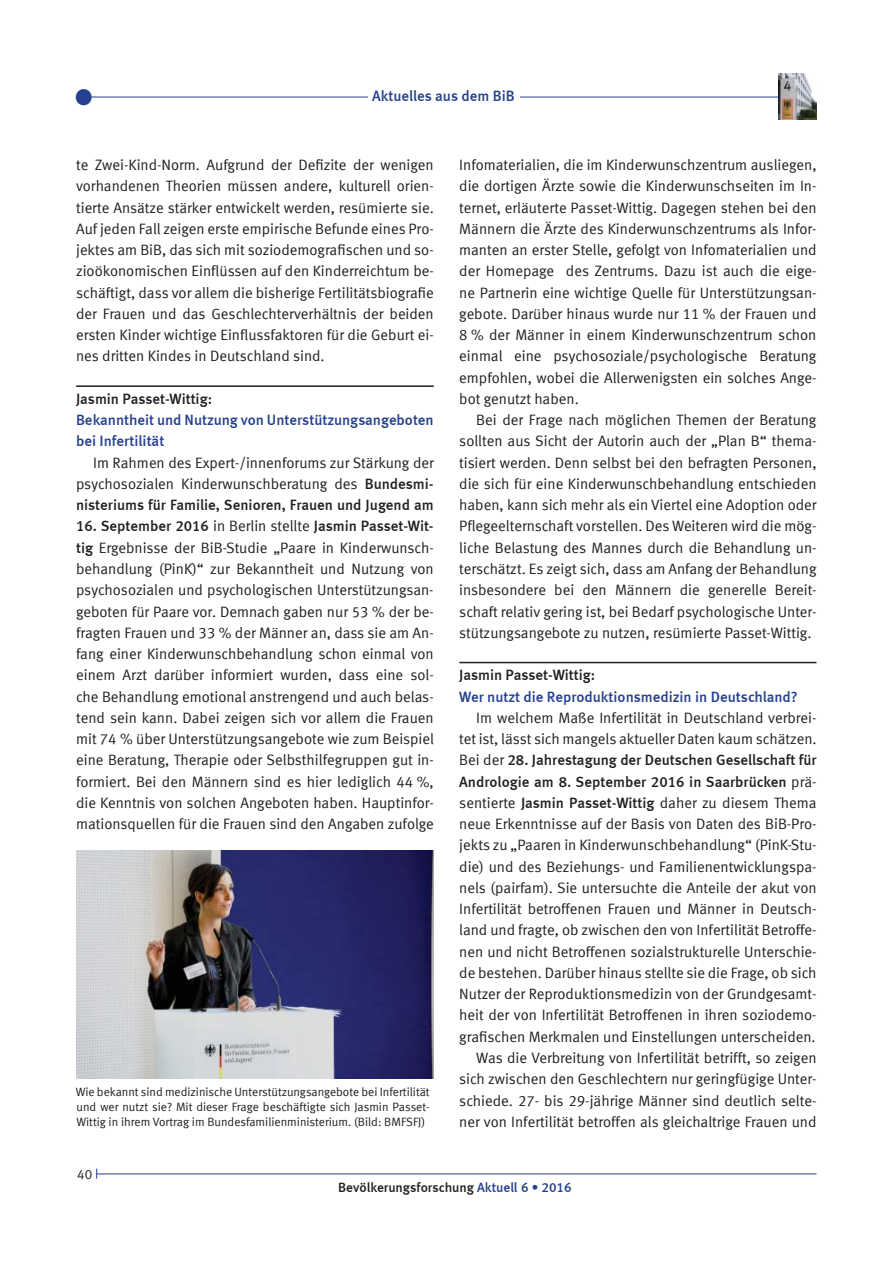
<style>
.page{position:relative;width:893px;height:1263px;background:#fff}
.page>*{position:absolute;margin:0;border:0;box-sizing:border-box;transform-origin:0 0}
.t1{font:45px "Meta Medium LF";color:#25408e}
.t2{font:15px/21.3px "Meta Normal LF";color:#231f20;text-align:justify}
.t3{font:15px/21.3px "Meta Medium LF";color:#231f20}
.t4{font:15px/21.3px "Meta Medium LF";color:#25408e}
.t5{font:13.5px "Meta Medium LF";color:#231f20}
.t6{font:13.5px "Meta Normal LF";color:#231f20}
.t7{font:12px/15px "Meta Normal LF";color:#231f20;text-align:justify}
.s1{font-family:"Meta Medium LF"}
.s2{font-family:"Meta Normal LF"}
.s3{color:#25408e}
</style>
<div class="page">
<hr style="left:77px;top:97px;width:739px;height:1px;background:#25408e">
<hr style="left:97px;top:1174px;width:719px;height:1px;background:#25408e">
<div style="left:368px;top:83px;width:152px;height:21px;background:#fff"></div>
<img style="left:778px;top:73px;width:38px;height:47px">
<hr style="left:76px;top:385px;width:358px;height:2px;background:#231f20">
<hr style="left:459px;top:662px;width:357px;height:1px;background:#231f20">
<img style="left:77px;top:850px;width:356px;height:229px">
<h1 class="t1" style="left:73px;top:71px;width:24px">•</h1>
<p class="t4" style="left:372px;top:85px;width:144px">Aktuelles aus dem BiB</p>
<p class="t2" style="left:76px;top:154px;width:359px">te Zwei-Kind-Norm. Aufgrund der Defizite der wenigen vorhandenen Theorien müssen andere, kulturell orien&shy;tierte Ansätze stärker entwickelt werden, resümierte sie.<br>Auf jeden Fall zeigen erste empirische Befunde eines Pro&shy;jektes am BiB, das sich mit soziodemografischen und so&shy;zioökonomischen Einflüssen auf den Kinderreichtum be&shy;schäftigt, dass vor allem die bisherige Fertilitätsbiografie der Frauen und das Geschlechterverhältnis der beiden ersten Kinder wichtige Einflussfaktoren für die Geburt ei&shy;nes dritten Kindes in Deutschland sind.</p>
<p class="t3" style="left:76px;top:388px;width:138px">Jasmin Passet-Wittig:</p>
<p class="t4" style="left:76px;top:409px;width:359px">Bekanntheit und Nutzung von Unterstützungsangeboten bei Infertilität</p>
<p class="t2" style="left:76px;top:452px;width:359px;text-align:right">Im Rahmen des Expert-/innenforums zur Stärkung der psychosozialen Kinderwunschberatung des <span class="s1">Bundesmi-</span></p>
<p class="t3" style="left:76px;top:494px;width:359px">nisteriums für Familie, Senioren, Frauen und Jugend am</p>
<p class="t3" style="left:76px;top:516px;width:359px">16. September 2016 <span class="s2">in Berlin stellte</span> Jasmin Passet-Wit-</p>
<p class="t2" style="left:76px;top:537px;width:359px"><span class="s1">tig</span> Ergebnisse der BiB-Studie „Paare in Kinderwunsch&shy;behandlung (PinK)“ zur Bekanntheit und Nutzung von psychosozialen und psychologischen Unterstützungsan&shy;geboten für Paare vor. Demnach gaben nur 53 % der be&shy;fragten Frauen und 33 % der Männer an, dass sie am An&shy;fang einer Kinderwunschbehandlung schon einmal von einem Arzt darüber informiert wurden, dass eine sol&shy;che Behandlung emotional anstrengend und auch belas&shy;tend sein kann. Dabei zeigen sich vor allem die Frauen mit 74 % über Unterstützungsangebote wie zum Beispiel eine Beratung, Therapie oder Selbsthilfegruppen gut in&shy;formiert. Bei den Männern sind es hier lediglich 44 %, die Kenntnis von solchen Angeboten haben. Hauptinfor&shy;mationsquellen für die Frauen sind den Angaben zufolge</p>
<p class="t7" style="left:76px;top:1085px;width:355px">Wie bekannt sind medizinische Unterstützungsangebote bei Infertilität und wer nutzt sie? Mit dieser Frage beschäftigte sich Jasmin Passet-Wittig in ihrem Vortrag im Bundesfamilienministerium. (Bild: BMFSFJ)</p>
<p class="t6" style="left:77px;top:1166px;width:17px">40</p>
<p class="t2" style="left:459px;top:154px;width:359px">Infomaterialien, die im Kinderwunschzentrum ausliegen, die dortigen Ärzte sowie die Kinderwunschseiten im In&shy;ternet, erläuterte Passet-Wittig. Dagegen stehen bei den Männern die Ärzte des Kinderwunschzentrums als Infor&shy;manten an erster Stelle, gefolgt von Infomaterialien und der Homepage des Zentrums. Dazu ist auch die eige&shy;ne Partnerin eine wichtige Quelle für Unterstützungsan&shy;gebote. Darüber hinaus wurde nur 11 % der Frauen und 8 % der Männer in einem Kinderwunschzentrum schon einmal eine psychosoziale/psychologische Beratung empfohlen, wobei die Allerwenigsten ein solches Ange&shy;bot genutzt haben.</p>
<p class="t2" style="left:459px;top:409px;width:359px;text-indent:17px">Bei der Frage nach möglichen Themen der Beratung sollten aus Sicht der Autorin auch der „Plan B“ thema&shy;tisiert werden. Denn selbst bei den befragten Personen, die sich für eine Kinderwunschbehandlung entschieden haben, kann sich mehr als ein Viertel eine Adoption oder Pflegeelternschaft vorstellen. Des Weiteren wird die mög&shy;liche Belastung des Mannes durch die Behandlung un&shy;terschätzt. Es zeigt sich, dass am Anfang der Behandlung insbesondere bei den Männern die generelle Bereit&shy;schaft relativ gering ist, bei Bedarf psychologische Unter&shy;stützungsangebote zu nutzen, resümierte Passet-Wittig.</p>
<p class="t3" style="left:459px;top:664px;width:138px">Jasmin Passet-Wittig:</p>
<p class="t4" style="left:459px;top:686px;width:340px">Wer nutzt die Reproduktionsmedizin in Deutschland?</p>
<p class="t2" style="left:459px;top:707px;width:359px;text-align:right">Im welchem Maße Infertilität in Deutschland verbrei&shy;tet ist, lässt sich mangels aktueller Daten kaum schätzen.</p>
<p class="t3" style="left:459px;top:749px;width:359px"><span class="s2">Bei der</span> 28. Jahrestagung der Deutschen Gesellschaft für<br>Andrologie am 8. September 2016 in Saarbrücken <span class="s2">prä-</span></p>
<p class="t2" style="left:459px;top:792px;width:359px;text-align:right">sentierte <span class="s1">Jasmin Passet-Wittig</span> daher zu diesem Thema neue Erkenntnisse auf der Basis von Daten des BiB-Pro&shy;jekts zu „Paaren in Kinderwunschbehandlung“ (PinK-Stu&shy;die) und des Beziehungs- und Familienentwicklungspa&shy;nels (pairfam). Sie untersuchte die Anteile der akut von Infertilität betroffenen Frauen und Männer in Deutsch&shy;land und fragte, ob zwischen den von Infertilität Betroffe&shy;nen und nicht Betroffenen sozialstrukturelle Unterschie&shy;de bestehen. Darüber hinaus stellte sie die Frage, ob sich Nutzer der Reproduktionsmedizin von der Grundgesamt&shy;heit der von Infertilität Betroffenen in ihren soziodemo&shy;grafischen Merkmalen und Einstellungen unterscheiden.<br>Was die Verbreitung von Infertilität betrifft, so zeigen sich zwischen den Geschlechtern nur geringfügige Unter&shy;schiede. 27- bis 29-jährige Männer sind deutlich selte&shy;ner von Infertilität betroffen als gleichaltrige Frauen und</p>
<p class="t5" style="left:338px;top:1180px;width:235px">Bevölkerungsforschung <span class="s3">Aktuell 6 • 2016</span></p>
</div>
